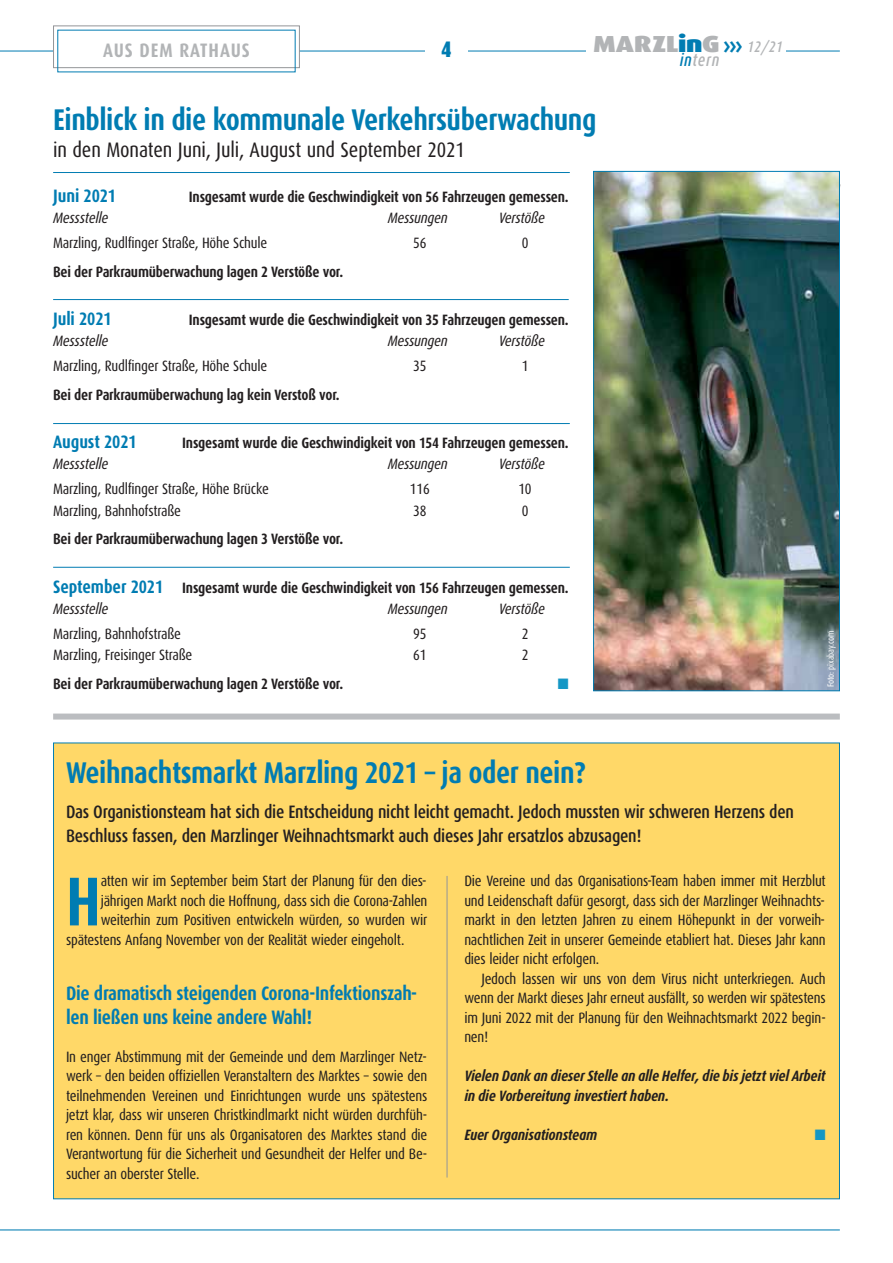
<style>
.page{position:relative;width:893px;height:1263px;background:#fff}
.page>*{position:absolute;margin:0;border:0;box-sizing:border-box;transform-origin:0 0}
.t1{font:700 69.15px "Dax Condensed";color:#007cb2;scale:.93 1}
.t2{font:700 30px "Dax Condensed";letter-spacing:-.015em;color:#007cb2}
.t3{font:900 23.25px "Dax Wide";letter-spacing:-.01em;color:#b2b4b6}
.t4{font:900 22.5px "Dax Condensed";color:#007cb2}
.t5{font:21px "Dax Condensed";letter-spacing:-.005em;color:#231f20}
.t6{font:700 19.5px/23.5px "Dax Condensed";letter-spacing:-.015em;color:#007cb2}
.t7{font:700 19.5px "Dax Condensed";letter-spacing:.05em;color:#b2b4b6}
.t8{font:500 18px/24px "Dax Condensed";letter-spacing:-.015em;color:#231f20}
.t9{font:700 18px "Dax Condensed";letter-spacing:-.005em;color:#007cb2}
.t10{font:italic 500 17.55px "Dax Condensed";letter-spacing:.05em;color:#b2b4b6;scale:.91 1}
.t11{font:15px/19.5px "Dax Condensed";letter-spacing:-.015em;color:#231f20;text-align:justify}
.t12{font:700 15px/20.9px "Dax Condensed";letter-spacing:-.015em;color:#231f20}
.t13{font:italic 700 15px/19.5px "Dax Condensed";letter-spacing:-.015em;color:#231f20}
.t14{font:italic 15px "Dax Condensed";letter-spacing:-.015em;color:#231f20}
.t15{font:15px "Zapf Dingbats ITC";color:#1597c5;scale:.95 1}
.t16{font:9px "Dax Condensed";letter-spacing:-.025em;color:#fff}
.s1{color:#007cb2}
.s2{font-weight:700;font-size:24.3px;color:#007cb2}
.s3{font-family:"Dax Condensed";font-weight:500;font-style:italic;font-size:15.3px}
.s4{font-size:18px;color:#007cb2}
.s5{font-weight:400;font-style:italic}
</style>
<div class="page">
<div style="left:54px;top:743px;width:785px;height:455px;background:#ffd868"></div>
<hr style="left:0;top:1229px;width:840px;height:1px;background:#007cb2">
<hr style="left:0;top:51px;width:840px;height:1px;background:#007cb2">
<div style="left:425px;top:30px;width:43px;height:42px;background:#fff"></div>
<div style="left:54px;top:26px;width:245px;height:41px;background:#fff"></div>
<div style="left:53px;top:26px;width:247px;height:42px;border:1px solid #939598"></div>
<div style="left:587px;top:45px;width:199px;height:16px;background:#fff"></div>
<hr style="left:53px;top:172px;width:517px;height:1px;background:#007cb2">
<div style="left:53px;top:713px;width:787px;height:6px;background:#bbbdc0"></div>
<img style="left:595px;top:173px;width:243px;height:516px">
<div style="left:593px;top:171px;width:247px;height:520px;border:1px solid #007cb2"></div>
<hr style="left:53px;top:299px;width:516px;height:1px;background:#007cb2">
<hr style="left:53px;top:423px;width:517px;height:1px;background:#007cb2">
<hr style="left:53px;top:567px;width:517px;height:1px;background:#007cb2">
<hr style="left:447px;top:876px;width:1px;height:301px;background:#939598">
<h3 class="t7" style="left:103px;top:40px;width:148px">AUS DEM RATHAUS</h3>
<h3 class="t4" style="left:441px;top:42px;width:12px">4</h3>
<h3 class="t3" style="left:593px;top:36px;width:191px">MARZL<span class="s1">in</span>G<span class="s2">›››</span> <span class="s3">12/21</span></h3>
<p class="t10" style="left:680px;top:52px;width:45px"><span class="s1">in</span>tern</p>
<h2 class="t2" style="left:53px;top:104px;width:545px">Einblick in die kommunale Verkehrsüberwachung</h2>
<h3 class="t5" style="left:53px;top:139px;width:413px">in den Monaten Juni, Juli, August und September 2021</h3>
<p class="t9" style="left:53px;top:186px;width:65px">Juni 2021</p>
<p class="t12" style="left:189px;top:187px;width:381px">Insgesamt wurde die Geschwindigkeit von 56 Fahrzeugen gemessen.</p>
<p class="t14" style="left:53px;top:210px;width:57px">Messstelle</p>
<p class="t14" style="left:388px;top:210px;width:61px">Messungen</p>
<p class="t14" style="left:499px;top:210px;width:48px">Verstöße</p>
<p class="t11" style="left:53px;top:234px;width:216px">Marzling, Rudlfinger Straße, Höhe Schule</p>
<p class="t11" style="left:413px;top:234px;width:15px">56</p>
<p class="t11" style="left:522px;top:234px;width:8px">0</p>
<p class="t12" style="left:53px;top:262px;width:291px">Bei der Parkraumüberwachung lagen 2 Verstöße vor.</p>
<p class="t9" style="left:53px;top:310px;width:60px">Juli 2021</p>
<p class="t12" style="left:189px;top:310px;width:381px">Insgesamt wurde die Geschwindigkeit von 35 Fahrzeugen gemessen.</p>
<p class="t14" style="left:53px;top:333px;width:57px">Messstelle</p>
<p class="t14" style="left:388px;top:333px;width:61px">Messungen</p>
<p class="t14" style="left:499px;top:333px;width:48px">Verstöße</p>
<p class="t11" style="left:53px;top:357px;width:216px">Marzling, Rudlfinger Straße, Höhe Schule</p>
<p class="t11" style="left:413px;top:357px;width:15px">35</p>
<p class="t11" style="left:522px;top:357px;width:8px">1</p>
<p class="t12" style="left:53px;top:385px;width:288px">Bei der Parkraumüberwachung lag kein Verstoß vor.</p>
<p class="t9" style="left:53px;top:433px;width:85px">August 2021</p>
<p class="t12" style="left:182px;top:433px;width:388px">Insgesamt wurde die Geschwindigkeit von 154 Fahrzeugen gemessen.</p>
<p class="t14" style="left:53px;top:456px;width:57px">Messstelle</p>
<p class="t14" style="left:388px;top:456px;width:61px">Messungen</p>
<p class="t14" style="left:499px;top:456px;width:48px">Verstöße</p>
<p class="t11" style="left:53px;top:480px;width:217px">Marzling, Rudlfinger Straße, Höhe Brücke</p>
<p class="t11" style="left:410px;top:480px;width:21px">116</p>
<p class="t11" style="left:518px;top:480px;width:15px">10</p>
<p class="t11" style="left:53px;top:501px;width:129px">Marzling, Bahnhofstraße</p>
<p class="t11" style="left:413px;top:501px;width:15px">38</p>
<p class="t11" style="left:522px;top:501px;width:8px">0</p>
<p class="t12" style="left:53px;top:529px;width:291px">Bei der Parkraumüberwachung lagen 3 Verstöße vor.</p>
<p class="t12" style="left:53px;top:578px;width:517px"><span class="s4">September 2021</span> Insgesamt wurde die Geschwindigkeit von 156 Fahrzeugen gemessen.<br><span class="s5">Messstelle</span></p>
<p class="t14" style="left:388px;top:601px;width:61px">Messungen</p>
<p class="t14" style="left:499px;top:601px;width:48px">Verstöße</p>
<p class="t11" style="left:53px;top:625px;width:129px">Marzling, Bahnhofstraße</p>
<p class="t11" style="left:413px;top:625px;width:15px">95</p>
<p class="t11" style="left:522px;top:625px;width:8px">2</p>
<p class="t11" style="left:53px;top:646px;width:141px">Marzling, Freisinger Straße</p>
<p class="t11" style="left:413px;top:646px;width:15px">61</p>
<p class="t11" style="left:522px;top:646px;width:8px">2</p>
<p class="t12" style="left:53px;top:674px;width:291px">Bei der Parkraumüberwachung lagen 2 Verstöße vor.</p>
<p class="t15" style="left:558px;top:678px;width:13px">■</p>
<p class="t16" style="left:826px;top:687px;width:58px;rotate:-90deg">Foto: pixabay.com</p>
<h2 class="t2" style="left:66px;top:758px;width:522px">Weihnachtsmarkt Marzling 2021 – ja oder nein?</h2>
<p class="t8" style="left:66px;top:800px;width:729px">Das Organistionsteam hat sich die Entscheidung nicht leicht gemacht. Jedoch mussten wir schweren Herzens den<br>Beschluss fassen, den Marzlinger Weihnachtsmarkt auch dieses Jahr ersatzlos abzusagen!</p>
<h1 class="t1" style="left:66px;top:867px;width:39px">H</h1>
<p class="t11" style="left:101px;top:872px;width:327px">atten wir im September beim Start der Planung für den dies-</p>
<p class="t11" style="left:464px;top:872px;width:363px">Die Vereine und das Organisations-Team haben immer mit Herzblut und Leidenschaft dafür gesorgt, dass sich der Marzlinger Weihnachts&shy;markt in den letzten Jahren zu einem Höhepunkt in der vorweih&shy;nachtlichen Zeit in unserer Gemeinde etabliert hat. Dieses Jahr kann dies leider nicht erfolgen.</p>
<p class="t11" style="left:464px;top:970px;width:363px;text-indent:17px">Jedoch lassen wir uns von dem Virus nicht unterkriegen. Auch wenn der Markt dieses Jahr erneut ausfällt, so werden wir spätestens im Juni 2022 mit der Planung für den Weihnachtsmarkt 2022 begin&shy;nen!</p>
<p class="t13" style="left:464px;top:1067px;width:363px">Vielen Dank an dieser Stelle an alle Helfer, die bis jetzt viel Arbeit in die Vorbereitung investiert haben.</p>
<p class="t13" style="left:464px;top:1126px;width:134px">Euer Organisationsteam</p>
<p class="t15" style="left:815px;top:1129px;width:13px">■</p>
<p class="t11" style="left:101px;top:892px;width:328px">jährigen Markt noch die Hoffnung, dass sich die Corona-Zahlen</p>
<p class="t11" style="left:101px;top:911px;width:328px">weiterhin zum Positiven entwickeln würden, so wurden wir</p>
<p class="t11" style="left:66px;top:931px;width:340px">spätestens Anfang November von der Realität wieder eingeholt.</p>
<h3 class="t6" style="left:66px;top:982px;width:353px">Die dramatisch steigenden Corona-Infektionszah&shy;len ließen uns keine andere Wahl!</h3>
<p class="t11" style="left:66px;top:1048px;width:363px">In enger Abstimmung mit der Gemeinde und dem Marzlinger Netz&shy;werk – den beiden offiziellen Veranstaltern des Marktes – sowie den teilnehmenden Vereinen und Einrichtungen wurde uns spätestens jetzt klar, dass wir unseren Christkindlmarkt nicht würden durchfüh&shy;ren können. Denn für uns als Organisatoren des Marktes stand die Verantwortung für die Sicherheit und Gesundheit der Helfer und Be&shy;sucher an oberster Stelle.</p>
</div>
